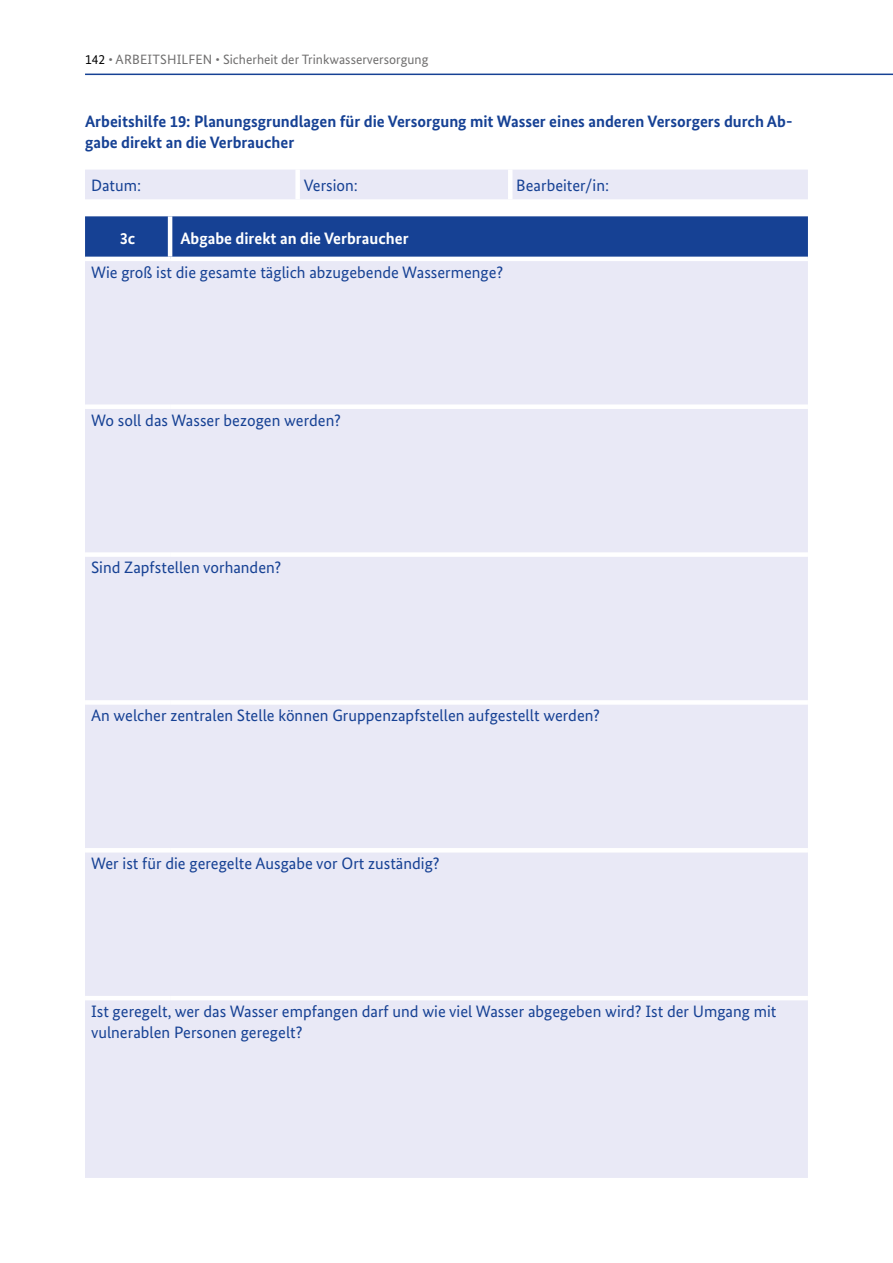
<style>
.page{position:relative;width:893px;height:1263px;background:#fff}
.page>*{position:absolute;margin:0;border:0;box-sizing:border-box;transform-origin:0 0}
.t1{font:16.5px/21px "Bundes Sans";color:#164194}
.t2{font:700 16.5px/21px "Bundes Sans";color:#164194}
.t3{font:700 16.5px "Bundes Sans";color:#fff}
.t4{font:13.5px "Bundes Sans";color:#706f6f}
.s1{color:#000}
</style>
<div class="page">
<hr style="left:85px;top:74px;width:808px;height:1px;background:#164194">
<div style="left:85px;top:170px;width:723px;height:29px;background:#e9e9f6"></div>
<div style="left:295px;top:170px;width:5px;height:29px;background:#fff"></div>
<hr style="left:508px;top:170px;width:4px;height:29px;background:#fff">
<div style="left:85px;top:216px;width:723px;height:41px;background:#164194"></div>
<div style="left:85px;top:261px;width:723px;height:917px;background:#e9e9f6"></div>
<hr style="left:168px;top:216px;width:4px;height:41px;background:#fff">
<div style="left:85px;top:404px;width:85px;height:5px;background:#fff"></div>
<div style="left:170px;top:404px;width:638px;height:5px;background:#fff"></div>
<div style="left:85px;top:552px;width:85px;height:5px;background:#fff"></div>
<div style="left:170px;top:552px;width:638px;height:5px;background:#fff"></div>
<div style="left:85px;top:700px;width:85px;height:5px;background:#fff"></div>
<div style="left:170px;top:700px;width:638px;height:5px;background:#fff"></div>
<hr style="left:85px;top:848px;width:85px;height:4px;background:#fff">
<hr style="left:170px;top:848px;width:638px;height:4px;background:#fff">
<hr style="left:85px;top:996px;width:85px;height:4px;background:#fff">
<hr style="left:170px;top:996px;width:638px;height:4px;background:#fff">
<p class="t4" style="left:85px;top:51px;width:48px"><span class="s1">142</span> • Arbeitshilfen</p>
<p class="t4" style="left:216px;top:51px;width:214px">• Sicherheit der Trinkwasserversorgung</p>
<p class="t2" style="left:85px;top:111px;width:709px">Arbeitshilfe 19: Planungsgrundlagen für die Versorgung mit Wasser eines anderen Versorgers durch Ab&shy;gabe direkt an die Verbraucher</p>
<p class="t1" style="left:91px;top:175px;width:52px">Datum:</p>
<p class="t1" style="left:304px;top:175px;width:56px">Version:</p>
<p class="t1" style="left:516px;top:175px;width:94px">Bearbeiter/in:</p>
<p class="t3" style="left:120px;top:228px;width:17px">3c</p>
<p class="t3" style="left:180px;top:228px;width:230px">Abgabe direkt an die Verbraucher</p>
<p class="t1" style="left:91px;top:261px;width:414px">Wie groß ist die gesamte täglich abzugebende Wassermenge?</p>
<p class="t1" style="left:91px;top:409px;width:251px">Wo soll das Wasser bezogen werden?</p>
<p class="t1" style="left:91px;top:557px;width:192px">Sind Zapfstellen vorhanden?</p>
<p class="t1" style="left:91px;top:705px;width:511px">An welcher zentralen Stelle können Gruppenzapfstellen aufgestellt werden?</p>
<p class="t1" style="left:91px;top:853px;width:350px">Wer ist für die geregelte Ausgabe vor Ort zuständig?</p>
<p class="t1" style="left:91px;top:1001px;width:687px">Ist geregelt, wer das Wasser empfangen darf und wie viel Wasser abgegeben wird? Ist der Umgang mit vulnerablen Personen geregelt?</p>
</div>
